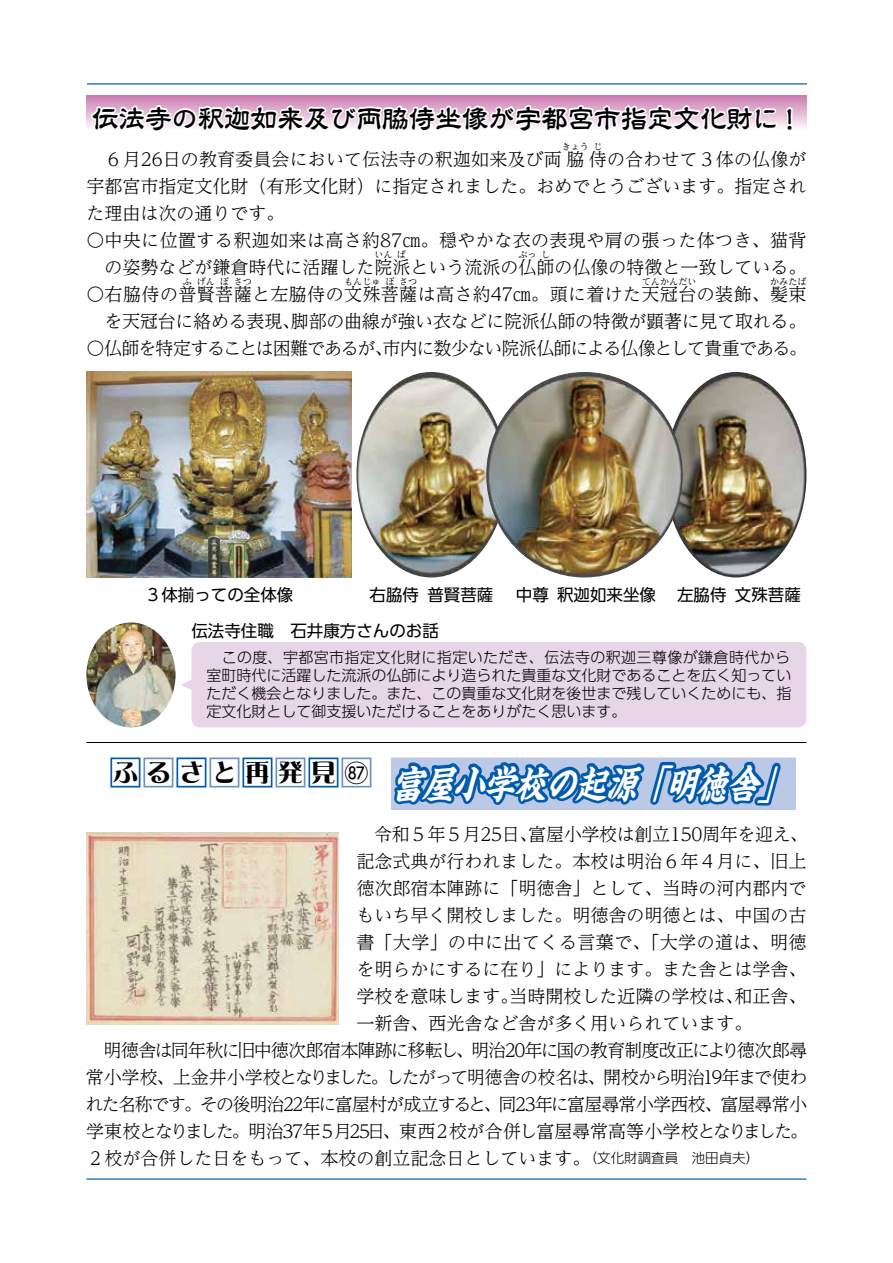
<style>
.page{position:relative;width:893px;height:1263px;background:#fff}
.page>*{position:absolute;margin:0;border:0;box-sizing:border-box;transform-origin:0 0}
.t1{font:italic 700 39px "Kaisho MCBK1 Pro De";color:#fff;scale:.8 1}
.t2{font:500 27px "Reisho 101 Std";letter-spacing:-.02em;color:#000}
.t3{font:24px "DF Lei Ga So W9 WINP RKSJ H";letter-spacing:.375em;color:#000}
.t4{font:300 18px "UD Reimin Pro";color:#000}
.t5{font:300 18px "UD Reimin Pro";letter-spacing:-.055em;color:#000}
.t6{font:300 18px/27px "UD Reimin Pro";letter-spacing:-.025em;color:#000;text-align:right}
.t7{font:300 18px "UD Reimin Pro";letter-spacing:.025em;color:#000}
.t8{font:300 18px "UD Reimin Pro";letter-spacing:-.065em;color:#000}
.t9{font:300 18px "UD Reimin Pro";letter-spacing:-.075em;color:#000}
.t10{font:300 18px "UD Reimin Pro";letter-spacing:.02em;color:#000}
.t11{font:16.5px "UD Shin Go Pro";color:#000}
.t12{font:300 15px/18px "UD Shin Go Pro";color:#000;text-align:justify}
.t13{font:300 9px "UD Reimin Pro";color:#000}
.s1{font-family:"UD Shin Go Pro";font-size:13.5px}
</style>
<div class="page">
<hr style="left:86px;top:1178px;width:720px;height:2px;background:#005bac">
<hr style="left:87px;top:83px;width:720px;height:2px;background:#005bac">
<hr style="left:86px;top:742px;width:720px;height:1px;background:#000">
<div style="left:110px;top:757px;width:30px;height:30px;border:2px solid #005bac"></div>
<div style="left:143px;top:757px;width:30px;height:30px;border:2px solid #6f92cb"></div>
<div style="left:176px;top:757px;width:30px;height:30px;border:2px solid #005bac"></div>
<div style="left:209px;top:757px;width:30px;height:30px;border:2px solid #6f92cb"></div>
<div style="left:242px;top:757px;width:30px;height:30px;border:2px solid #005bac"></div>
<div style="left:275px;top:757px;width:30px;height:30px;border:2px solid #6f92cb"></div>
<div style="left:308px;top:757px;width:30px;height:30px;border:2px solid #005bac"></div>
<div style="left:341px;top:757px;width:30px;height:30px;border:2px solid #6f92cb"></div>
<svg style="left:391px;top:577px;width:394px;height:603px"></svg>
<div style="left:391px;top:757px;width:405px;height:53px;border:2px solid #bbc8e6"></div>
<img style="left:86px;top:833px;width:252px;height:191px">
<div style="left:86px;top:96px;width:720px;height:45px;background:linear-gradient(to bottom,#ce82b4,#fff)"></div>
<svg style="left:90px;top:83px;width:705px;height:58px"></svg>
<img style="left:86px;top:372px;width:266px;height:205px">
<div style="left:191px;top:642px;width:615px;height:85px;background:#e7d5e8;border-radius:9px"></div>
<img style="left:86px;top:622px;width:90px;height:105px">
<svg style="left:181px;top:677px;width:11px;height:15px"></svg>
<img style="left:356px;top:372px;width:130px;height:205px">
<img style="left:683px;top:372px;width:123px;height:205px">
<img style="left:486px;top:372px;width:197px;height:205px">
<h2 class="t2" style="left:92px;top:98px;width:713px">伝法寺の釈迦如来及び両脇侍坐像が宇都宮市指定文化財に！</h2>
<p class="t13" style="left:562px;top:139px;width:28px">きょう</p>
<p class="t13" style="left:593px;top:139px;width:10px">じ</p>
<p class="t4" style="left:86px;top:171px;width:722px">宇都宮市指定文化財（有形文化財）に指定されました。おめでとうございます。指定され</p>
<p class="t4" style="left:86px;top:198px;width:199px">た理由は次の通りです。</p>
<p class="t7" style="left:86px;top:225px;width:722px">〇中央に位置する釈迦如来は高さ約87㎝。穏やかな衣の表現や肩の張った体つき、猫背</p>
<p class="t4" style="left:104px;top:252px;width:703px">の姿勢などが鎌倉時代に活躍した院派という流派の仏師の仏像の特徴と一致している。</p>
<p class="t4" style="left:86px;top:144px;width:722px">　６月26日の教育委員会において伝法寺の釈迦如来及び両脇侍の合わせて３体の仏像が</p>
<p class="t13" style="left:374px;top:247px;width:19px">いん</p>
<p class="t13" style="left:397px;top:247px;width:10px">ぱ</p>
<p class="t13" style="left:518px;top:247px;width:19px">ぶっ</p>
<p class="t13" style="left:541px;top:247px;width:10px">し</p>
<p class="t10" style="left:86px;top:279px;width:722px">〇右脇侍の普賢菩薩と左脇侍の文殊菩薩は高さ約47㎝。頭に着けた天冠台の装飾、髪束</p>
<p class="t13" style="left:183px;top:274px;width:10px">ふ</p>
<p class="t13" style="left:197px;top:274px;width:19px">げん</p>
<p class="t13" style="left:220px;top:274px;width:10px">ぼ</p>
<p class="t13" style="left:234px;top:274px;width:19px">さつ</p>
<p class="t13" style="left:344px;top:274px;width:38px">もんじゅ</p>
<p class="t13" style="left:385px;top:274px;width:10px">ぼ</p>
<p class="t13" style="left:399px;top:274px;width:19px">さつ</p>
<p class="t13" style="left:642px;top:274px;width:56px">てんかんだい</p>
<p class="t13" style="left:770px;top:274px;width:38px">かみたば</p>
<p class="t6" style="left:86px;top:307px;width:722px">を天冠台に絡める表現、脚部の曲線が強い衣などに院派仏師の特徴が顕著に見て取れる。〇仏師を特定することは困難であるが、市内に数少ない院派仏師による仏像として貴重である。</p>
<p class="t11" style="left:145px;top:581px;width:150px">３体揃っての全体像</p>
<p class="t11" style="left:370px;top:581px;width:125px">右脇侍 普賢菩薩</p>
<p class="t11" style="left:516px;top:581px;width:142px">中尊 釈迦如来坐像</p>
<p class="t11" style="left:677px;top:581px;width:125px">左脇侍 文殊菩薩</p>
<p class="t11" style="left:191px;top:617px;width:249px">伝法寺住職　石井康方さんのお話</p>
<p class="t12" style="left:206px;top:648px;width:586px">　この度、宇都宮市指定文化財に指定いただき、伝法寺の釈迦三尊像が鎌倉時代から室町時代に活躍した流派の仏師により造られた貴重な文化財であることを広く知っていただく機会となりました。また、この貴重な文化財を後世まで残していくためにも、指定文化財として御支援いただけることをありがたく思います。</p>
<h3 class="t3" style="left:113px;top:760px;width:223px">ふるさと再発見</h3>
<h1 class="t1" style="left:391px;top:751px;width:516px">富屋小学校の起源「明徳舎」</h1>
<p class="t4" style="left:356px;top:819px;width:453px">　令和５年５月25日、富屋小学校は創立150周年を迎え、</p>
<p class="t4" style="left:356px;top:846px;width:451px">記念式典が行われました。本校は明治６年４月に、旧上</p>
<p class="t4" style="left:356px;top:873px;width:451px">徳次郎宿本陣跡に「明徳舎」として、当時の河内郡内で</p>
<p class="t4" style="left:356px;top:900px;width:451px">もいち早く開校しました。明徳舎の明徳とは、中国の古</p>
<p class="t7" style="left:356px;top:927px;width:451px">書「大学」の中に出てくる言葉で、「大学の道は、明徳</p>
<p class="t4" style="left:356px;top:954px;width:451px">を明らかにするに在り」によります。また舎とは学舎、</p>
<p class="t4" style="left:356px;top:981px;width:451px">学校を意味します。当時開校した近隣の学校は、和正舎、</p>
<p class="t4" style="left:356px;top:1008px;width:397px">一新舎、西光舎など舎が多く用いられています。</p>
<p class="t5" style="left:86px;top:1035px;width:722px">　明徳舎は同年秋に旧中徳次郎宿本陣跡に移転し、明治20年に国の教育制度改正により徳次郎尋</p>
<p class="t5" style="left:86px;top:1062px;width:723px">常小学校、上金井小学校となりました。したがって明徳舎の校名は、開校から明治19年まで使わ</p>
<p class="t8" style="left:85px;top:1089px;width:723px">れた名称です。その後明治22年に富屋村が成立すると、同23年に富屋尋常小学西校、富屋尋常小</p>
<p class="t9" style="left:86px;top:1116px;width:723px">学東校となりました。明治37年５月25日、東西２校が合併し富屋尋常高等小学校となりました。</p>
<p class="t4" style="left:86px;top:1143px;width:674px">２校が合併した日をもって、本校の創立記念日としています。<span class="s1">（文化財調査員　池田貞夫）</span></p>
</div>
